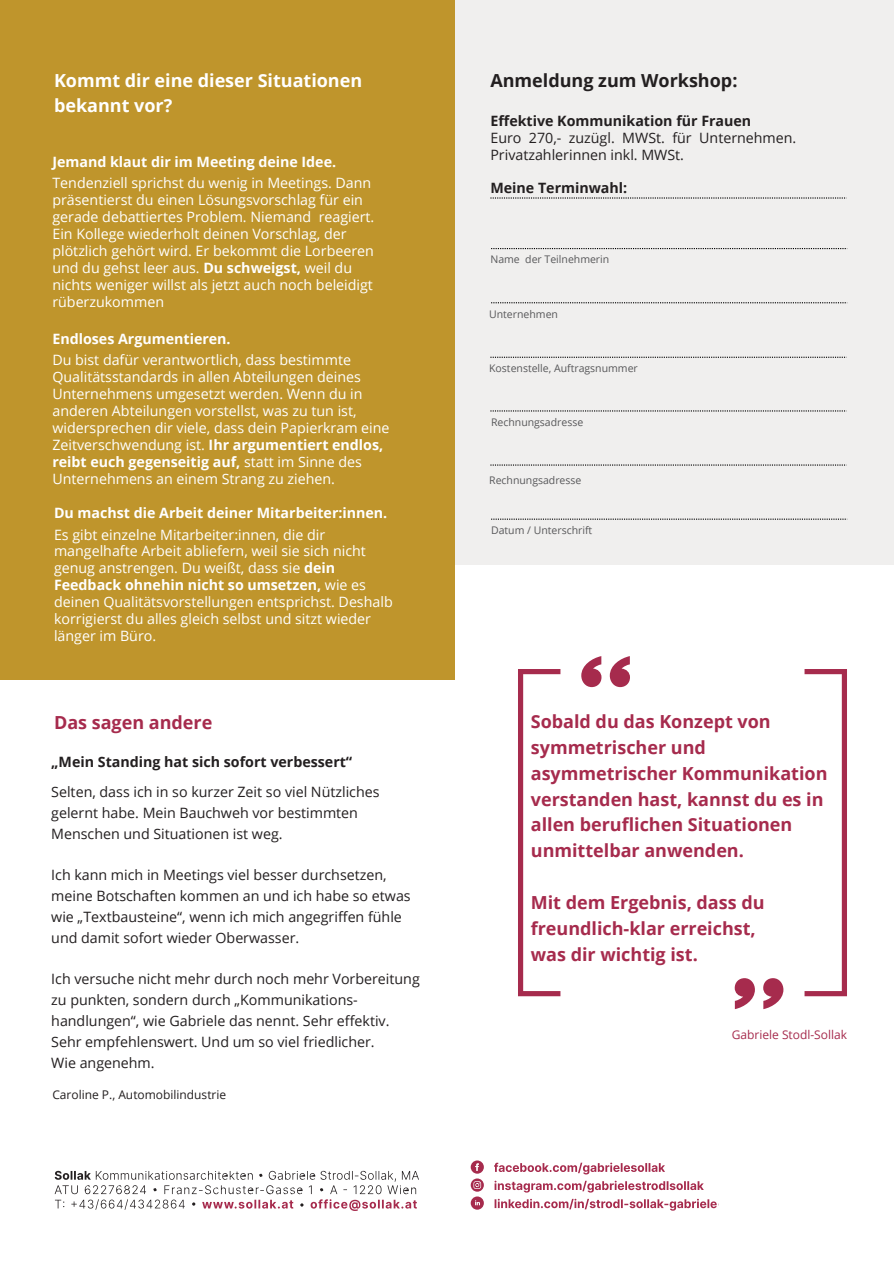
<style>
.page{position:relative;width:894px;height:1264px;background:#fff}
.page>*{position:absolute;margin:0;border:0;box-sizing:border-box;transform-origin:0 0}
.t1{font:700 18px/25.8px "Open Sans";color:#a62b4d}
.t2{font:700 18px/24.8px "Open Sans";color:#fff}
.t3{font:700 18px "Open Sans";color:#231f20}
.t4{font:14.25px/16.8px "Open Sans";color:#fff}
.t5{font:14.25px/20.9px "Open Sans";color:#231f20}
.t6{font:700 14.25px/21.3px "Open Sans";color:#fff}
.t7{font:700 14.25px "Open Sans";color:#231f20}
.t8{font:12px "Open Sans";color:#231f20}
.t9{font:12px "Open Sans";color:#a62b4d}
.t10{font:10.5px "Open Sans";color:#58585a}
.s1{font-weight:700}
.s2{font-weight:400}
</style>
<div class="page">
<svg style="left:55px;top:1170px;width:364px;height:40px"></svg>
<svg style="left:494px;top:1198px;width:223px;height:12px"></svg>
<svg style="left:494px;top:1180px;width:209px;height:12px"></svg>
<svg style="left:494px;top:1162px;width:171px;height:12px"></svg>
<svg style="left:470px;top:1160px;width:13px;height:49px"></svg>
<div style="left:0;top:0;width:454px;height:680px;background:#bf952c"></div>
<div style="left:454px;top:0;width:439px;height:565px;background:#f0efee"></div>
<svg style="left:490px;top:410px;width:356px;height:1px"></svg>
<svg style="left:490px;top:357px;width:356px;height:1px"></svg>
<svg style="left:491px;top:248px;width:355px;height:1px"></svg>
<svg style="left:490px;top:464px;width:356px;height:1px"></svg>
<svg style="left:491px;top:518px;width:355px;height:1px"></svg>
<svg style="left:609px;top:656px;width:20px;height:31px"></svg>
<svg style="left:581px;top:656px;width:20px;height:31px"></svg>
<svg style="left:734px;top:978px;width:20px;height:31px"></svg>
<svg style="left:763px;top:978px;width:20px;height:31px"></svg>
<svg style="left:518px;top:669px;width:42px;height:327px"></svg>
<svg style="left:804px;top:669px;width:42px;height:327px"></svg>
<svg style="left:491px;top:302px;width:355px;height:1px"></svg>
<svg style="left:490px;top:197px;width:356px;height:1px"></svg>
<h3 class="t2" style="left:54px;top:68px;width:309px">Kommt dir eine dieser Situationen bekannt vor?</h3>
<h2 class="t4" style="left:52px;top:151px;width:320px;line-height:21.3px"><span class="s1">Jemand klaut dir im Meeting deine Idee.<br></span>Tendenziell sprichst du wenig in Meetings. Dann</h2>
<h2 class="t4" style="left:52px;top:191px;width:323px">präsentierst du einen Lösungsvorschlag für ein gerade debattiertes Problem. Niemand reagiert.<br>Ein Kollege wiederholt deinen Vorschlag, der plötzlich gehört wird. Er bekommt die Lorbeeren und du gehst leer aus. <span class="s1">Du schweigst,</span> weil du nichts weniger willst als jetzt auch noch beleidigt rüberzukommen</h2>
<p class="t4" style="left:52px;top:328px;width:300px;line-height:21.3px"><span class="s1">Endloses Argumentieren.<br></span>Du bist dafür verantwortlich, dass bestimmte</p>
<p class="t4" style="left:52px;top:368px;width:338px">Qualitätsstandards in allen Abteilungen deines Unternehmens umgesetzt werden. Wenn du in anderen Abteilungen vorstellst, was zu tun ist, widersprechen dir viele, dass dein Papierkram eine Zeitverschwendung ist. <span class="s1">Ihr argumentiert endlos, reibt euch gegenseitig auf,</span> statt im Sinne des Unternehmens an einem Strang zu ziehen.</p>
<h1 class="t6" style="left:54px;top:502px;width:335px">Du machst die Arbeit deiner Mitarbeiter:innen.<br><span class="s2">Es gibt einzelne Mitarbeiter:innen, die dir</span></h1>
<h1 class="t4" style="left:54px;top:542px;width:340px">mangelhafte Arbeit abliefern, weil sie sich nicht genug anstrengen. Du weißt, dass sie <span class="s1">dein Feedback ohnehin nicht so umsetzen,</span> wie es deinen Qualitätsvorstellungen entsprichst. Deshalb korrigierst du alles gleich selbst und sitzt wieder länger im Büro.</h1>
<h3 class="t1" style="left:54px;top:708px;width:160px">Das sagen andere</h3>
<h3 class="t7" style="left:51px;top:751px;width:302px">„Mein Standing hat sich sofort verbessert“</h3>
<h4 class="t5" style="left:51px;top:781px;width:330px">Selten, dass ich in so kurzer Zeit so viel Nützliches gelernt habe. Mein Bauchweh vor bestimmten<br>Menschen und Situationen ist weg.</h4>
<h1 class="t5" style="left:51px;top:864px;width:361px">Ich kann mich in Meetings viel besser durchsetzen, meine Botschaften kommen an und ich habe so etwas wie „Textbausteine“, wenn ich mich angegriffen fühle und damit sofort wieder Oberwasser.</h1>
<h3 class="t5" style="left:51px;top:968px;width:370px">Ich versuche nicht mehr durch noch mehr Vorbereitung zu punkten, sondern durch „Kommunikations&shy;handlungen“, wie Gabriele das nennt. Sehr effektiv.<br>Sehr empfehlenswert. Und um so viel friedlicher.<br>Wie angenehm.</h3>
<p class="t8" style="left:52px;top:1085px;width:175px">Caroline P., Automobilindustrie</p>
<h1 class="t3" style="left:490px;top:68px;width:248px">Anmeldung zum Workshop:</h1>
<h3 class="t5" style="left:490px;top:112px;width:307px;line-height:16.8px"><span class="s1">Effektive Kommunikation für Frauen<br></span>Euro 270,- zuzügl. MWSt. für Unternehmen.<br>Privatzahlerinnen inkl. MWSt.</h3>
<h3 class="t7" style="left:490px;top:178px;width:138px">Meine Terminwahl:</h3>
<p class="t10" style="left:490px;top:252px;width:120px">Name der Teilnehmerin</p>
<h2 class="t10" style="left:489px;top:306px;width:70px">Unternehmen</h2>
<p class="t10" style="left:489px;top:361px;width:150px">Kostenstelle, Auftragsnummer</p>
<p class="t10" style="left:491px;top:415px;width:94px">Rechnungsadresse</p>
<h1 class="t10" style="left:489px;top:473px;width:94px">Rechnungsadresse</h1>
<p class="t10" style="left:491px;top:522px;width:103px">Datum / Unterschrift</p>
<h1 class="t1" style="left:530px;top:708px;width:298px">Sobald du das Konzept von symmetrischer und asymmetrischer Kommunikation verstanden hast, kannst du es in allen beruflichen Situationen unmittelbar anwenden.</h1>
<h3 class="t1" style="left:530px;top:889px;width:235px">Mit dem Ergebnis, dass du freundlich-klar erreichst, was dir wichtig ist.</h3>
<p class="t9" style="left:731px;top:1026px;width:117px">Gabriele Stodl-Sollak</p>
</div>
